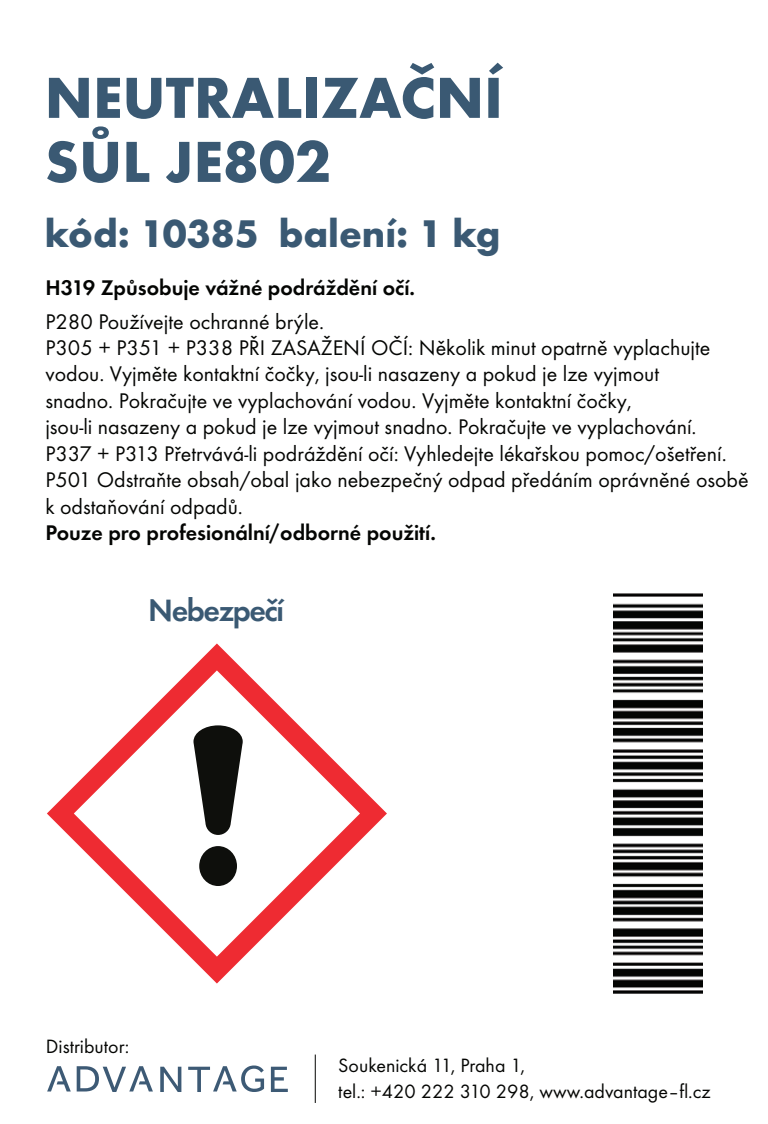
<style>
.page{position:relative;width:768px;height:1124px;background:#fff}
.page>*{position:absolute;margin:0;border:0;box-sizing:border-box;transform-origin:0 0}
.t1{font:700 60px/64px "Futura TOT";color:#3a5973}
.t2{font:700 40px "Futura TOT";color:#3a5973}
.t3{font:600 32px "Futura TOT";letter-spacing:-.045em;color:#3a5973}
.t4{font:22px/26.4px "Futura TOT";color:#040503}
.t5{font:600 22px "Futura TOT";color:#040503}
.t6{font:20px/26px "Futura TOT";color:#040503}
</style>
<div class="page">
<svg style="left:47px;top:643px;width:340px;height:340px"></svg>
<svg style="left:47px;top:1066px;width:24px;height:25px"></svg>
<svg style="left:77px;top:1066px;width:76px;height:26px"></svg>
<svg style="left:160px;top:1066px;width:21px;height:26px"></svg>
<svg style="left:188px;top:1065px;width:76px;height:27px"></svg>
<svg style="left:271px;top:1066px;width:17px;height:26px"></svg>
<hr style="left:314px;top:1054px;width:2px;height:49px;background:#040503">
<img style="left:613px;top:593px;width:89px;height:401px">
<h1 class="t1" style="left:45px;top:65px;width:459px">NEUTRALIZAČNÍ<br>SŮL JE802</h1>
<h2 class="t2" style="left:45px;top:209px;width:457px">kód: 10385 balení: 1 kg</h2>
<p class="t5" style="left:45px;top:274px;width:371px">H319 Způsobuje vážné podráždění očí.</p>
<p class="t4" style="left:45px;top:308px;width:705px">P280 Používejte ochranné brýle.<br>P305 + P351 + P338 PŘI ZASAŽENÍ OČÍ: Několik minut opatrně vyplachujte vodou. Vyjměte kontaktní čočky, jsou-li nasazeny a pokud je lze vyjmout<br>snadno. Pokračujte ve vyplachování vodou. Vyjměte kontaktní čočky,<br>jsou-li nasazeny a pokud je lze vyjmout snadno. Pokračujte ve vyplachování.<br>P337 + P313 Přetrvává-li podráždění očí: Vyhledejte lékařskou pomoc/ošetření.<br>P501 Odstraňte obsah/obal jako nebezpečný odpad předáním oprávněné osobě k odstaňování odpadů.</p>
<p class="t5" style="left:45px;top:519px;width:392px">Pouze pro profesionální/odborné použití.</p>
<h3 class="t3" style="left:148px;top:590px;width:137px">Nebezpečí</h3>
<p class="t6" style="left:46px;top:1033px;width:85px">Distributor:</p>
<p class="t6" style="left:338px;top:1052px;width:374px">Soukenická 11, Praha 1,<br>tel.: +420 222 310 298, www.advantage–fl.cz</p>
</div>
